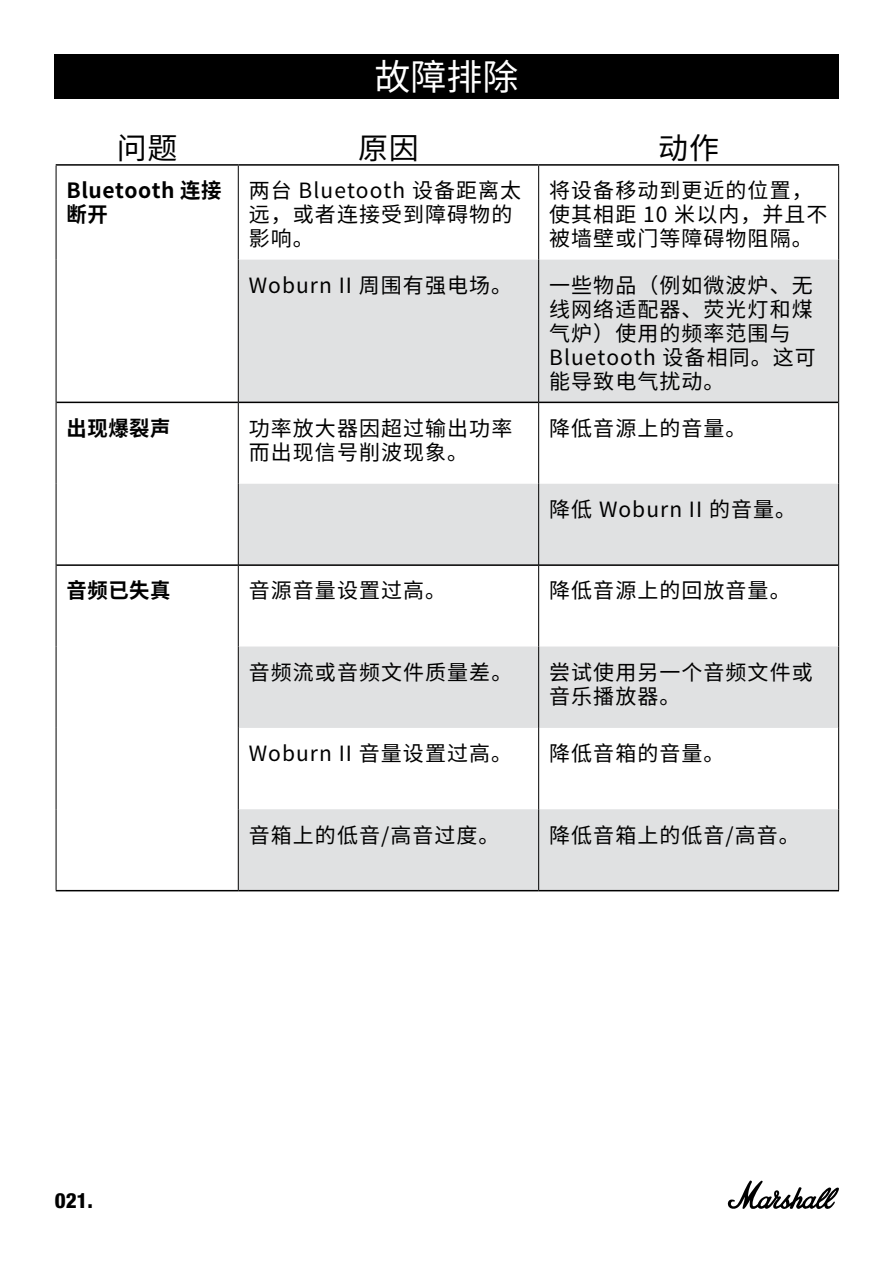
<style>
.page{position:relative;width:893px;height:1263px;background:#fff}
.page>*{position:absolute;margin:0;border:0;box-sizing:border-box;transform-origin:0 0}
.t1{font:36px "Noto Sans CJ Ksc";color:#fff}
.t2{font:30px "Noto Sans CJ Ksc";color:#000}
.t3{font:21px/24px "Noto Sans CJ Ksc";letter-spacing:.05em;color:#000}
.t4{font:700 21px/24px "Noto Sans CJ Ksc";letter-spacing:.025em;color:#000}
.t5{font:800 condensed 21px "Helvetica Neue LT Std";color:#000}
</style>
<div class="page">
<div style="left:54px;top:54px;width:785px;height:44px;background:#000"></div>
<svg style="left:727px;top:1180px;width:112px;height:29px"></svg>
<svg style="left:239px;top:260px;width:599px;height:630px;fill:#e0e1e2"></svg>
<hr style="left:56px;top:402px;width:182px;height:1px;background:#000">
<hr style="left:56px;top:564px;width:182px;height:2px;background:#000">
<hr style="left:56px;top:890px;width:182px;height:1px;background:#000">
<hr style="left:56px;top:164px;width:182px;height:2px;background:#000">
<hr style="left:238px;top:164px;width:301px;height:2px;background:#000">
<hr style="left:539px;top:164px;width:300px;height:2px;background:#000">
<hr style="left:239px;top:402px;width:299px;height:1px;background:#000">
<hr style="left:539px;top:402px;width:299px;height:1px;background:#000">
<hr style="left:239px;top:564px;width:299px;height:2px;background:#000">
<hr style="left:539px;top:564px;width:299px;height:2px;background:#000">
<hr style="left:238px;top:890px;width:301px;height:1px;background:#000">
<hr style="left:539px;top:890px;width:300px;height:1px;background:#000">
<hr style="left:56px;top:166px;width:1px;height:94px;background:#000">
<hr style="left:56px;top:260px;width:1px;height:142px;background:#000">
<hr style="left:56px;top:402px;width:1px;height:82px;background:#000">
<hr style="left:56px;top:484px;width:1px;height:81px;background:#000">
<hr style="left:56px;top:565px;width:1px;height:81px;background:#000">
<hr style="left:56px;top:646px;width:1px;height:82px;background:#000">
<hr style="left:56px;top:728px;width:1px;height:81px;background:#000">
<hr style="left:56px;top:809px;width:1px;height:81px;background:#000">
<hr style="left:238px;top:166px;width:1px;height:94px;background:#000">
<hr style="left:538px;top:166px;width:1px;height:94px;background:#000">
<hr style="left:838px;top:166px;width:1px;height:94px;background:#000">
<hr style="left:238px;top:260px;width:1px;height:142px;background:#000">
<hr style="left:538px;top:260px;width:1px;height:142px;background:#000">
<hr style="left:838px;top:260px;width:1px;height:142px;background:#000">
<hr style="left:238px;top:402px;width:1px;height:82px;background:#000">
<hr style="left:538px;top:402px;width:1px;height:82px;background:#000">
<hr style="left:838px;top:402px;width:1px;height:82px;background:#000">
<hr style="left:238px;top:484px;width:1px;height:81px;background:#000">
<hr style="left:538px;top:484px;width:1px;height:81px;background:#000">
<hr style="left:838px;top:484px;width:1px;height:81px;background:#000">
<hr style="left:238px;top:565px;width:1px;height:81px;background:#000">
<hr style="left:538px;top:565px;width:1px;height:81px;background:#000">
<hr style="left:838px;top:565px;width:1px;height:81px;background:#000">
<hr style="left:238px;top:646px;width:1px;height:82px;background:#000">
<hr style="left:538px;top:646px;width:1px;height:82px;background:#000">
<hr style="left:838px;top:646px;width:1px;height:82px;background:#000">
<hr style="left:238px;top:728px;width:1px;height:81px;background:#000">
<hr style="left:538px;top:728px;width:1px;height:81px;background:#000">
<hr style="left:838px;top:728px;width:1px;height:81px;background:#000">
<hr style="left:238px;top:809px;width:1px;height:81px;background:#000">
<hr style="left:538px;top:809px;width:1px;height:81px;background:#000">
<hr style="left:838px;top:809px;width:1px;height:81px;background:#000">
<h1 class="t1" style="left:374px;top:57px;width:146px">故障排除</h1>
<h2 class="t2" style="left:117px;top:131px;width:62px">问题</h2>
<h2 class="t2" style="left:358px;top:131px;width:62px">原因</h2>
<h2 class="t2" style="left:658px;top:131px;width:62px">动作</h2>
<p class="t4" style="left:67px;top:179px;width:156px">Bluetooth 连接断开</p>
<p class="t3" style="left:249px;top:179px;width:274px">两台 Bluetooth 设备距离太远，或者连接受到障碍物的影响。</p>
<p class="t3" style="left:549px;top:179px;width:280px">将设备移动到更近的位置，使其相距 10 米以内，并且不被墙壁或门等障碍物阻隔。</p>
<p class="t3" style="left:249px;top:274px;width:265px">Woburn II 周围有强电场。</p>
<p class="t3" style="left:549px;top:274px;width:268px">一些物品（例如微波炉、无线网络适配器、荧光灯和煤气炉）使用的频率范围与<br>Bluetooth 设备相同。这可能导致电气扰动。</p>
<p class="t4" style="left:67px;top:416px;width:105px">出现爆裂声</p>
<p class="t3" style="left:249px;top:416px;width:265px">功率放大器因超过输出功率而出现信号削波现象。</p>
<p class="t3" style="left:549px;top:416px;width:199px">降低音源上的音量。</p>
<p class="t3" style="left:549px;top:498px;width:249px">降低 Woburn II 的音量。</p>
<p class="t4" style="left:67px;top:579px;width:105px">音频已失真</p>
<p class="t3" style="left:249px;top:579px;width:199px">音源音量设置过高。</p>
<p class="t3" style="left:549px;top:579px;width:243px">降低音源上的回放音量。</p>
<p class="t3" style="left:249px;top:660px;width:265px">音频流或音频文件质量差。</p>
<p class="t3" style="left:549px;top:660px;width:265px">尝试使用另一个音频文件或音乐播放器。</p>
<p class="t3" style="left:249px;top:742px;width:265px">Woburn II 音量设置过高。</p>
<p class="t3" style="left:549px;top:742px;width:177px">降低音箱的音量。</p>
<p class="t5" style="left:55px;top:1187px;width:40px">021.</p>
<p class="t3" style="left:249px;top:823px;width:252px">音箱上的低音/高音过度。</p>
<p class="t3" style="left:549px;top:823px;width:252px">降低音箱上的低音/高音。</p>
</div>
